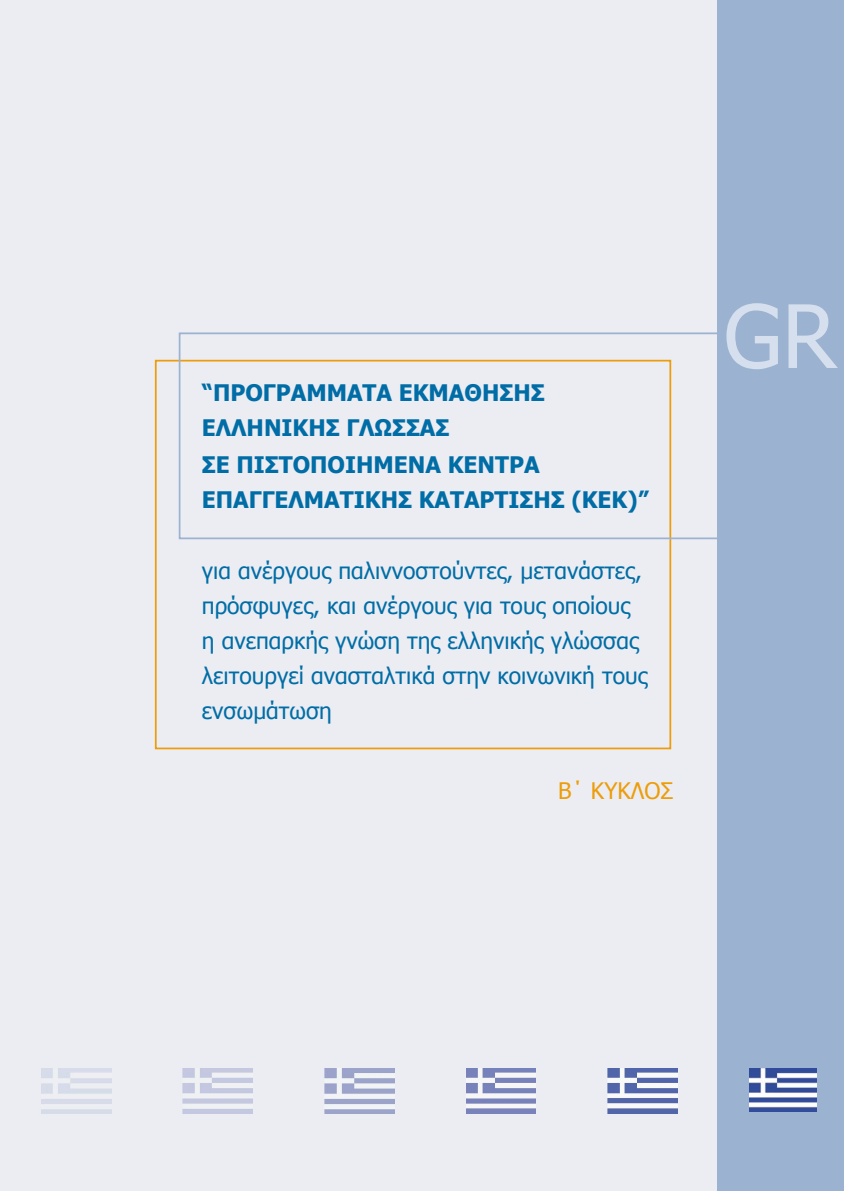
<style>
.page{position:relative;width:844px;height:1191px;background:#fff}
.page>*{position:absolute;margin:0;border:0;box-sizing:border-box;transform-origin:0 0}
.t1{font:87.5px "Tahoma";color:#d6dfed}
.t2{font:22.75px/35px "Tahoma";color:#006da6}
.t3{font:700 22.75px/35.5px "Tahoma";color:#006da6}
.t4{font:22.75px "Tahoma";color:#ec9d0c}
</style>
<div class="page">
<div style="left:0;top:0;width:717px;height:1191px;background:#ecedf2"></div>
<div style="left:717px;top:0;width:126px;height:1191px;background:#9bb3d1"></div>
<hr style="left:155px;top:361px;width:2px;height:387px;background:#ec9d0c">
<hr style="left:156px;top:747px;width:514px;height:2px;background:#ec9d0c">
<hr style="left:669px;top:361px;width:2px;height:387px;background:#ec9d0c">
<hr style="left:156px;top:360px;width:514px;height:1px;background:#ec9d0c">
<hr style="left:179px;top:333px;width:1px;height:205px;background:#9bb3d1">
<hr style="left:179px;top:537px;width:664px;height:2px;background:#9bb3d1">
<hr style="left:843px;top:333px;width:1px;height:205px;background:#9bb3d1">
<hr style="left:179px;top:332px;width:664px;height:2px;background:#9bb3d1">
<img style="left:41px;top:1068px;width:70px;height:45px">
<img style="left:183px;top:1068px;width:70px;height:45px">
<img style="left:324px;top:1068px;width:70px;height:45px">
<img style="left:466px;top:1068px;width:70px;height:45px">
<img style="left:607px;top:1068px;width:70px;height:45px">
<img style="left:749px;top:1068px;width:67px;height:43px">
<p class="t3" style="left:202px;top:373px;width:448px">“ΠΡΟΓΡΑΜΜΑΤΑ ΕΚΜΑΘΗΣΗΣ<br>ΕΛΛΗΝΙΚΗΣ ΓΛΩΣΣΑΣ<br>ΣΕ ΠΙΣΤΟΠΟΙΗΜΕΝΑ ΚΕΝΤΡΑ<br>ΕΠΑΓΓΕΛΜΑΤΙΚΗΣ ΚΑΤΑΡΤΙΣΗΣ (ΚΕΚ)”</p>
<p class="t2" style="left:202px;top:552px;width:447px">για ανέργους παλιννοστούντες, μετανάστες, πρόσφυγες, και ανέργους για τους οποίους η ανεπαρκής γνώση της ελληνικής γλώσσας λειτουργεί ανασταλτικά στην κοινωνική τους ενσωμάτωση</p>
<p class="t4" style="left:558px;top:776px;width:117px">Β΄ ΚΥΚΛΟΣ</p>
<h1 class="t1" style="left:723px;top:277px;width:114px">GR</h1>
</div>
